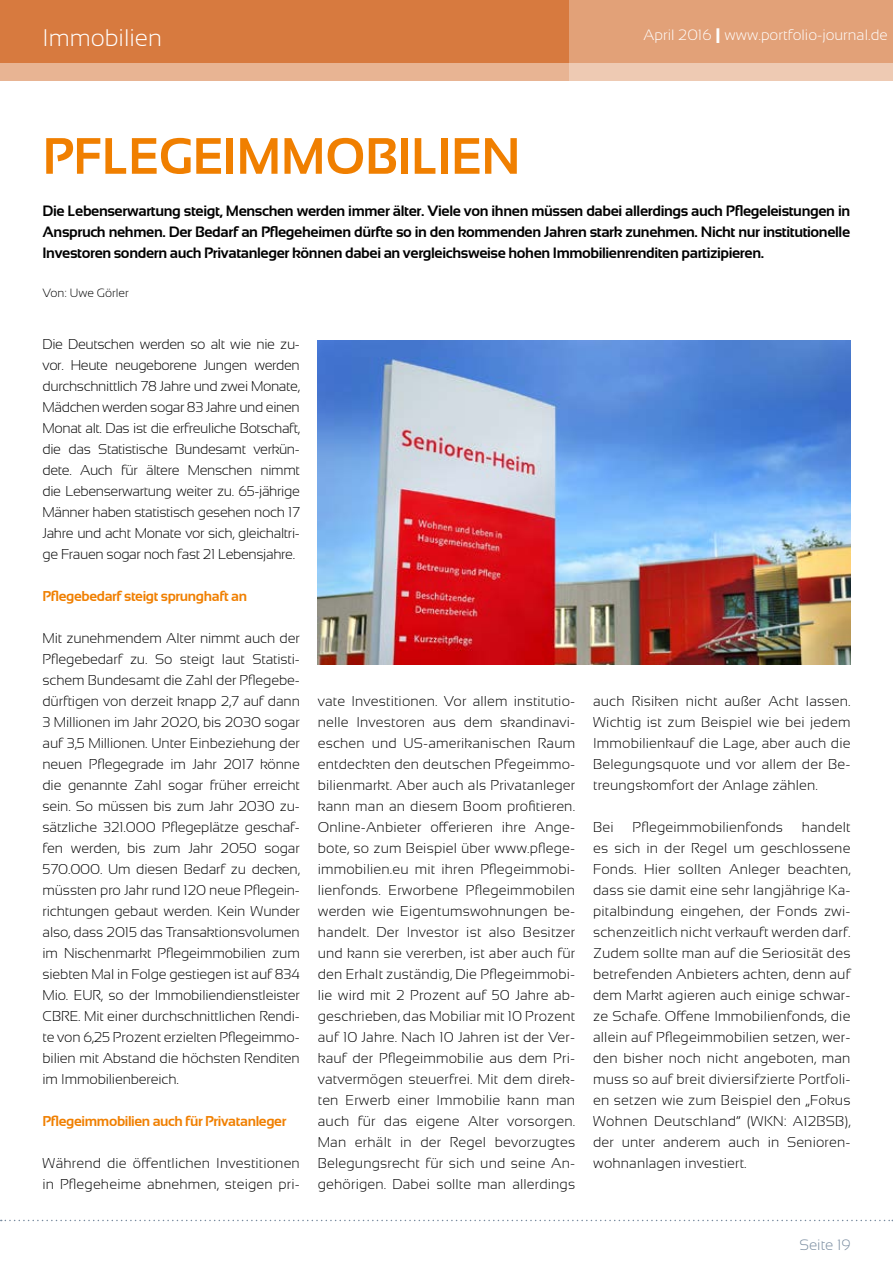
<style>
.page{position:relative;width:893px;height:1263px;background:#fff}
.page>*{position:absolute;margin:0;border:0;box-sizing:border-box;transform-origin:0 0}
.t1{font:700 51px "Sansation";letter-spacing:-.01em;color:#f07f00}
.t2{font:300 24px "Sansation";color:#fff}
.t3{font:700 15px/21px "Sansation";letter-spacing:-.025em;color:#000;text-align:justify}
.t4{font:300 15px "Sansation";color:#fff}
.t5{font:300 15px "Sansation";color:#788b9f}
.t6{font:300 14.25px/21px "Sansation";letter-spacing:.01em;color:#000;text-align:justify}
.t7{font:700 14.25px "Sansation";letter-spacing:-.025em;color:#f07f00}
.t8{font:300 12px "Sansation";color:#000}
.s1{font-weight:700;font-size:21px}
</style>
<div class="page">
<svg style="left:1px;top:1220px;width:892px;height:1px"></svg>
<div style="left:0;top:0;width:893px;height:81px;background:#d77a3f"></div>
<div style="left:0;top:64px;width:893px;height:17px;background:#e8b493"></div>
<svg style="left:570px;top:0;width:323px;height:81px;background:#e4aa85"></svg>
<img style="left:318px;top:340px;width:532px;height:324px">
<h2 class="t2" style="left:43px;top:24px;width:121px">Immobilien</h2>
<p class="t4" style="left:631px;top:26px;width:253px">April 2016 <span class="s1">I</span> www.portfolio-journal.de</p>
<p class="t4" style="left:644px;top:26px;width:245px">April 2016 <span class="s1">I</span> www.portfolio-journal.de</p>
<h1 class="t1" style="left:43px;top:128px;width:479px">PFLEGEIMMOBILIEN</h1>
<p class="t3" style="left:43px;top:201px;width:809px">Die Lebenserwartung steigt, Menschen werden immer älter. Viele von ihnen müssen dabei allerdings auch Pflegeleistungen in Anspruch nehmen. Der Bedarf an Pflegeheimen dürfte so in den kommenden Jahren stark zunehmen. Nicht nur institutionelle Investoren sondern auch Privatanleger können dabei an vergleichsweise hohen Immobilienrenditen partizipieren.</p>
<p class="t8" style="left:43px;top:286px;width:88px">Von: Uwe Görler</p>
<p class="t6" style="left:43px;top:334px;width:259px">Die Deutschen werden so alt wie nie zu&shy;vor. Heute neugeborene Jungen werden durchschnittlich 78 Jahre und zwei Monate, Mädchen werden sogar 83 Jahre und einen Monat alt. Das ist die erfreuliche Botschaft, die das Statistische Bundesamt verkün&shy;dete. Auch für ältere Menschen nimmt die Lebenserwartung weiter zu. 65-jährige Männer haben statistisch gesehen noch 17<br>Jahre und acht Monate vor sich, gleichaltri&shy;ge Frauen sogar noch fast 21 Lebensjahre.</p>
<p class="t7" style="left:43px;top:588px;width:206px">Pflegebedarf steigt sprunghaft an</p>
<p class="t6" style="left:43px;top:628px;width:259px">Mit zunehmendem Alter nimmt auch der Pflegebedarf zu. So steigt laut Statisti&shy;schem Bundesamt die Zahl der Pflegebe&shy;dürftigen von derzeit knapp 2,7 auf dann 3 Millionen im Jahr 2020, bis 2030 sogar auf 3,5 Millionen. Unter Einbeziehung der neuen Pflegegrade im Jahr 2017 könne die genannte Zahl sogar früher erreicht sein. So müssen bis zum Jahr 2030 zu&shy;sätzliche 321.000 Pflegeplätze geschaf&shy;fen werden, bis zum Jahr 2050 sogar 570.000. Um diesen Bedarf zu decken, müssten pro Jahr rund 120 neue Pflegein&shy;richtungen gebaut werden. Kein Wunder also, dass 2015 das Transaktionsvolumen im Nischenmarkt Pflegeimmobilien zum siebten Mal in Folge gestiegen ist auf 834<br>Mio. EUR, so der Immobiliendienstleister CBRE. Mit einer durchschnittlichen Rendi&shy;te von 6,25 Prozent erzielten Pflegeimmo&shy;bilien mit Abstand die höchsten Renditen im Immobilienbereich.</p>
<p class="t7" style="left:43px;top:1113px;width:245px">Pflegeimmobilien auch für Privatanleger</p>
<p class="t6" style="left:43px;top:1153px;width:259px">Während die öffentlichen Investitionen in Pflegeheime abnehmen, steigen pri-</p>
<p class="t6" style="left:318px;top:691px;width:259px">vate Investitionen. Vor allem institutio&shy;nelle Investoren aus dem skandinavi&shy;eschen und US-amerikanischen Raum entdeckten den deutschen Pfegeimmo&shy;bilienmarkt. Aber auch als Privatanleger kann man an diesem Boom profitieren.<br>Online-Anbieter offerieren ihre Ange&shy;bote, so zum Beispiel über www.pflege&shy;immobilien.eu mit ihren Pflegeimmobi&shy;lienfonds. Erworbene Pflegeimmobilen werden wie Eigentumswohnungen be&shy;handelt. Der Investor ist also Besitzer und kann sie vererben, ist aber auch für den Erhalt zuständig, Die Pflegeimmobi&shy;lie wird mit 2 Prozent auf 50 Jahre ab&shy;geschrieben, das Mobiliar mit 10 Prozent auf 10 Jahre. Nach 10 Jahren ist der Ver&shy;kauf der Pflegeimmobilie aus dem Pri&shy;vatvermögen steuerfrei. Mit dem direk&shy;ten Erwerb einer Immobilie kann man auch für das eigene Alter vorsorgen.<br>Man erhält in der Regel bevorzugtes Belegungsrecht für sich und seine An&shy;gehörigen. Dabei sollte man allerdings</p>
<p class="t6" style="left:593px;top:691px;width:259px">auch Risiken nicht außer Acht lassen.<br>Wichtig ist zum Beispiel wie bei jedem Immobilienkauf die Lage, aber auch die Belegungsquote und vor allem der Be&shy;treungskomfort der Anlage zählen.</p>
<p class="t6" style="left:593px;top:817px;width:22px">Bei</p>
<p class="t6" style="left:633px;top:817px;width:152px">Pflegeimmobilienfonds</p>
<p class="t6" style="left:593px;top:817px;width:259px;text-indent:209px">handelt es sich in der Regel um geschlossene Fonds. Hier sollten Anleger beachten, dass sie damit eine sehr langjährige Ka&shy;pitalbindung eingehen, der Fonds zwi&shy;schenzeitlich nicht verkauft werden darf.<br>Zudem sollte man auf die Seriosität des betrefenden Anbieters achten, denn auf dem Markt agieren auch einige schwar&shy;ze Schafe. Offene Immobilienfonds, die allein auf Pflegeimmobilien setzen, wer&shy;den bisher noch nicht angeboten, man muss so auf breit diviersifzierte Portfoli&shy;en setzen wie zum Beispiel den „Fokus Wohnen Deutschland“ (WKN: A12BSB), der unter anderem auch in Senioren&shy;wohnanlagen investiert.</p>
<p class="t5" style="left:799px;top:1236px;width:53px">Seite 19</p>
</div>
